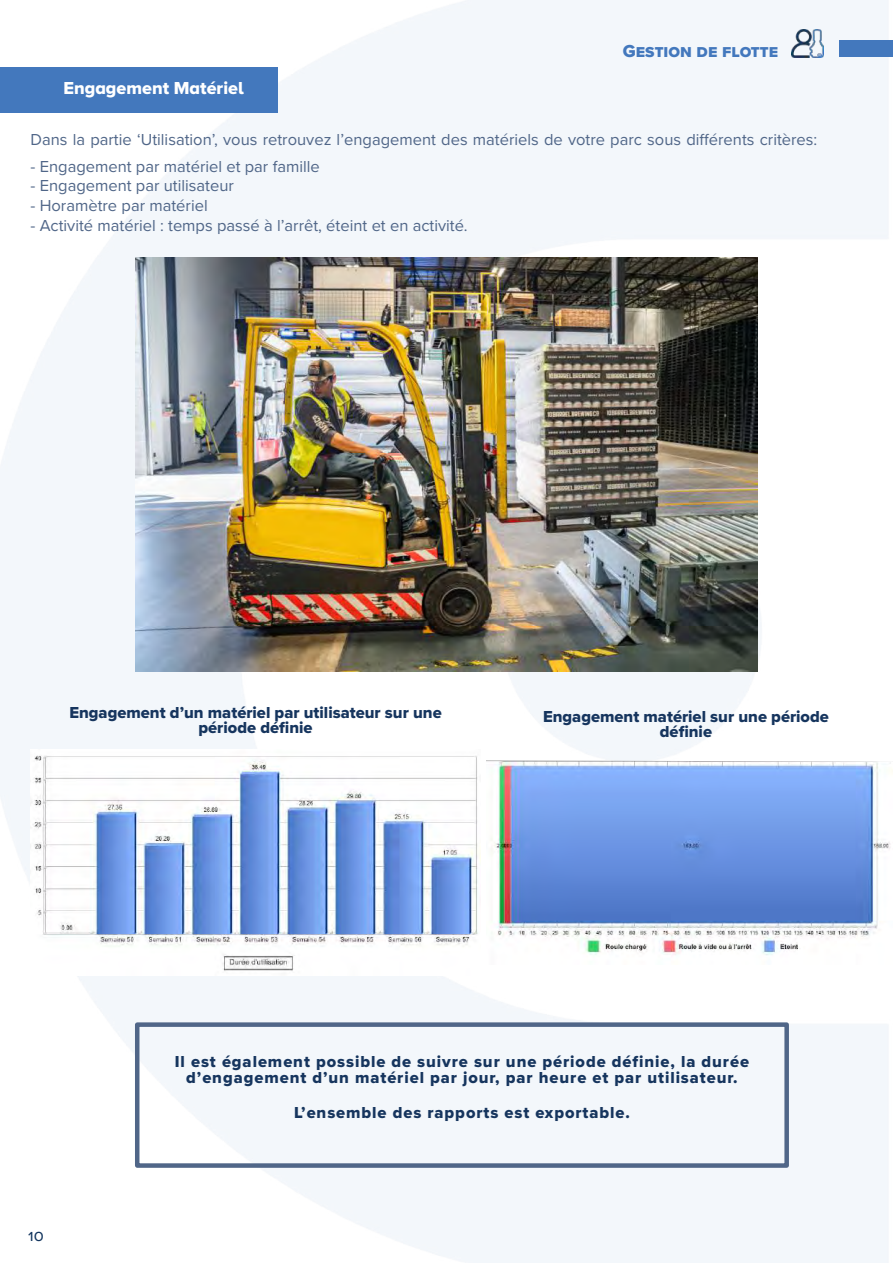
<style>
.page{position:relative;width:893px;height:1263px;background:#fff}
.page>*{position:absolute;margin:0;border:0;box-sizing:border-box;transform-origin:0 0}
.t1{font:18px "Proxima Nova A Extrabld";color:#fff}
.t2{font:18px "Proxima Nova S Extrabld";color:#4378bd}
.t3{font:16.5px "Proxima Nova";color:#506688}
.t4{font:16.5px/16.5px "Proxima Nova Extrabld";letter-spacing:.055em;color:#16355e;text-align:center}
.t5{font:16.5px/15px "Proxima Nova Extrabld";color:#16355e;text-align:center}
.t6{font:16.5px "Proxima Nova S";color:#13355e}
</style>
<div class="page">
<img style="left:0;top:0;width:888px;height:1263px">
<div style="left:135px;top:1022px;width:654px;height:146px;border:4px solid #506688"></div>
<div style="left:0;top:68px;width:277px;height:45px;background:#4378bd"></div>
<div style="left:419px;top:869px;width:89px;height:11px;background:#fff"></div>
<img style="left:31px;top:750px;width:450px;height:226px">
<img style="left:486px;top:735px;width:407px;height:229px">
<div style="left:839px;top:40px;width:54px;height:17px;background:#4378bd"></div>
<img style="left:792px;top:29px;width:32px;height:28px">
<img style="left:136px;top:257px;width:621px;height:415px">
<p class="t2" style="left:623px;top:43px;width:157px">Gestion de flotte</p>
<p class="t1" style="left:63px;top:80px;width:182px">Engagement Matériel</p>
<p class="t3" style="left:31px;top:131px;width:788px">Dans la partie ‘Utilisation’, vous retrouvez l’engagement des matériels de votre parc sous différents critères:</p>
<p class="t3" style="left:31px;top:158px;width:291px">- Engagement par matériel et par famille</p>
<p class="t3" style="left:31px;top:178px;width:205px">- Engagement par utilisateur</p>
<p class="t3" style="left:31px;top:198px;width:179px">- Horamètre par matériel</p>
<p class="t3" style="left:31px;top:218px;width:439px">- Activité matériel : temps passé à l’arrêt, éteint et en activité.</p>
<p class="t5" style="left:69px;top:705px;width:374px">Engagement d’un matériel par utilisateur sur une période définie</p>
<p class="t5" style="left:543px;top:709px;width:287px">Engagement matériel sur une période définie</p>
<p class="t6" style="left:28px;top:1228px;width:17px">10</p>
<p class="t4" style="left:175px;top:1053px;width:576px">Il est également possible de suivre sur une période définie, la durée d’engagement d’un matériel par jour, par heure et par utilisateur.</p>
<p class="t4" style="left:294px;top:1104px;width:337px">L’ensemble des rapports est exportable.</p>
</div>
